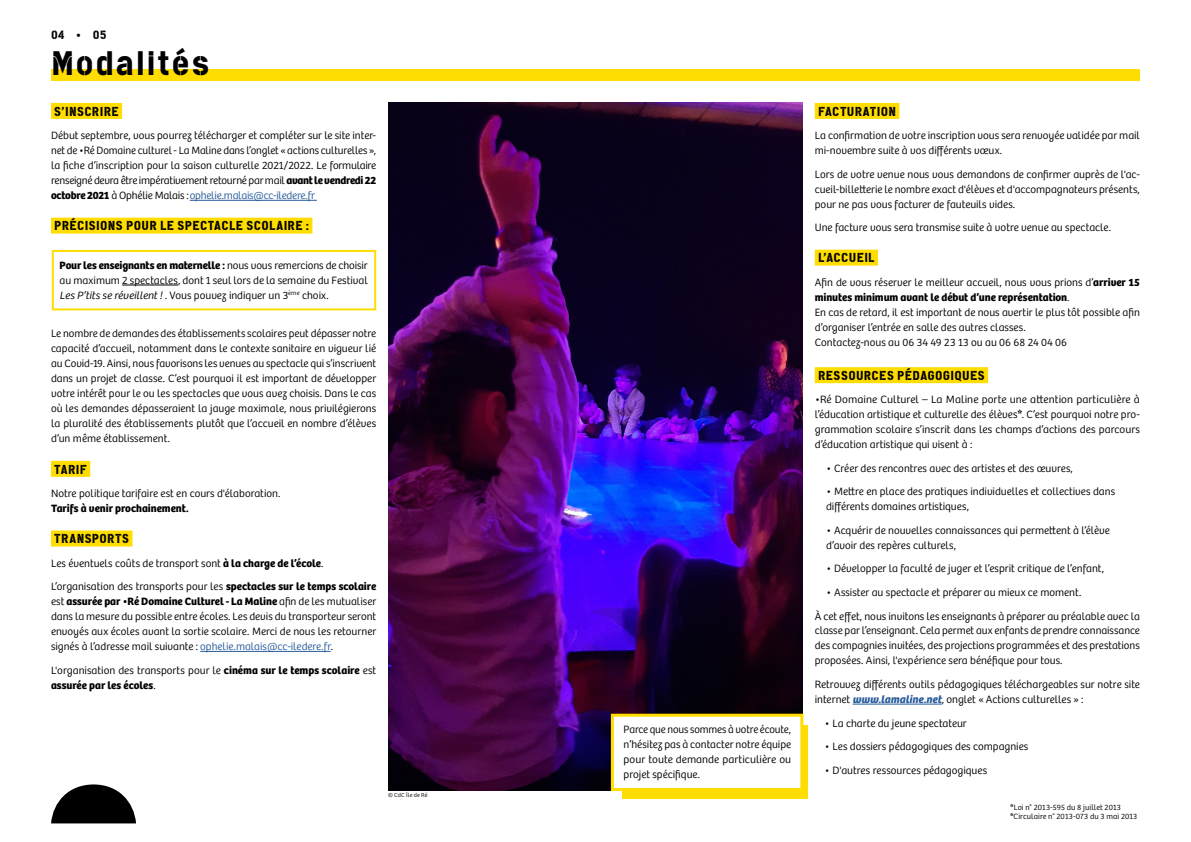
<style>
.page{position:relative;width:1191px;height:842px;background:#fff}
.page>*{position:absolute;margin:0;border:0;box-sizing:border-box;transform-origin:0 0}
.t1{font:34px "Cargo";letter-spacing:.045em;color:#000}
.t2{font:13px "Cargo";letter-spacing:.03em;color:#000}
.t3{font:12px "Cargo";color:#000}
.t4{font:300 11px/15px "Bree";color:#000;text-align:justify}
.t5{font:700 11px/15px "Bree";letter-spacing:-.005em;color:#000}
.t6{font:300 8px/9.6px "Bree";letter-spacing:.01em;color:#000}
.t7{font:300 6px "Bree";letter-spacing:.025em;color:#000}
.s1{font-weight:700}
.s2{color:#275b9b}
.s3{font-style:italic}
.s4{font-weight:300}
.s5{font-weight:700;font-style:italic;color:#275b9b}
</style>
<div class="page">
<div style="left:51px;top:69px;width:1089px;height:12px;background:#fd0"></div>
<svg style="left:51px;top:784px;width:85px;height:39px"></svg>
<div style="left:51px;top:103px;width:71px;height:16px;background:#fd0"></div>
<hr style="left:190px;top:200px;width:127px;height:1px;background:#275b9b">
<div style="left:51px;top:218px;width:261px;height:16px;background:#fd0"></div>
<hr style="left:122px;top:285px;width:56px;height:1px;background:#000">
<div style="left:51px;top:461px;width:39px;height:16px;background:#fd0"></div>
<div style="left:51px;top:530px;width:81px;height:16px;background:#fd0"></div>
<hr style="left:200px;top:651px;width:131px;height:1px;background:#275b9b">
<div style="left:814px;top:103px;width:85px;height:16px;background:#fd0"></div>
<div style="left:814px;top:250px;width:64px;height:16px;background:#fd0"></div>
<div style="left:814px;top:367px;width:174px;height:16px;background:#fd0"></div>
<hr style="left:852px;top:704px;width:89px;height:1px;background:#275b9b">
<img style="left:388px;top:103px;width:415px;height:687px">
<div style="left:622px;top:726px;width:185px;height:73px;background:#fd0"></div>
<div style="left:611px;top:714px;width:192px;height:77px;background:#fff;border:3px solid #fd0"></div>
<div style="left:52px;top:250px;width:324px;height:60px;border:2px solid #fd0"></div>
<p class="t3" style="left:51px;top:27px;width:57px">04 • 05</p>
<h1 class="t1" style="left:51px;top:41px;width:160px">Modalités</h1>
<p class="t2" style="left:54px;top:103px;width:66px">S’INSCRIRE</p>
<p class="t4" style="left:51px;top:128px;width:327px">Début septembre, vous pourrez télécharger et compléter sur le site inter&shy;net de •Ré Domaine culturel - La Maline dans l’onglet « actions culturelles », la fiche d’inscription pour la saison culturelle 2021/2022. Le formulaire renseigné devra être impérativement retourné par mail <span class="s1">avant le vendredi 22 octobre 2021</span> à Ophélie Malais :<span class="s2">ophelie.malais@cc-iledere.fr</span></p>
<p class="t2" style="left:54px;top:217px;width:256px">PRÉCISIONS POUR LE SPECTACLE SCOLAIRE :</p>
<p class="t4" style="left:60px;top:258px;width:310px"><span class="s1">Pour les enseignants en maternelle :</span> nous vous remercions de choisir au maximum 2 spectacles, dont 1 seul lors de la semaine du Festival <span class="s3">Les P’tits se réveillent ! .</span> Vous pouvez indiquer un 3<sup>ème</sup> choix.</p>
<p class="t4" style="left:51px;top:326px;width:327px">Le nombre de demandes des établissements scolaires peut dépasser notre capacité d’accueil, notamment dans le contexte sanitaire en vigueur lié au Covid-19. Ainsi, nous favorisons les venues au spectacle qui s’inscrivent dans un projet de classe. C’est pourquoi il est important de développer votre intérêt pour le ou les spectacles que vous avez choisis. Dans le cas où les demandes dépasseraient la jauge maximale, nous privilégierons la pluralité des établissements plutôt que l’accueil en nombre d’élèves d’un même établissement.</p>
<p class="t2" style="left:54px;top:461px;width:34px">TARIF</p>
<p class="t4" style="left:51px;top:486px;width:231px">Notre politique tarifaire est en cours d'élaboration.</p>
<p class="t5" style="left:51px;top:501px;width:139px">Tarifs à venir prochainement.</p>
<p class="t2" style="left:54px;top:530px;width:76px">TRANSPORTS</p>
<p class="t4" style="left:51px;top:552px;width:327px;line-height:23.5px">Les éventuels coûts de transport sont <span class="s1">à la charge de l’école</span>.<br>L’organisation des transports pour les <span class="s1">spectacles sur le temps scolaire</span></p>
<p class="t4" style="left:51px;top:594px;width:327px">est <span class="s1">assurée par •Ré Domaine Culturel - La Maline</span> afin de les mutualiser dans la mesure du possible entre écoles. Les devis du transporteur seront envoyés aux écoles avant la sortie scolaire. Merci de nous les retourner signés à l’adresse mail suivante : <span class="s2">ophelie.malais@cc-iledere.fr</span>.</p>
<p class="t5" style="left:51px;top:663px;width:326px"><span class="s4">L'organisation des transports pour le</span> cinéma sur le temps scolaire <span class="s4">est </span>assurée par les écoles<span class="s4">.</span></p>
<p class="t7" style="left:388px;top:792px;width:41px">© CdC île de Ré</p>
<p class="t4" style="left:623px;top:722px;width:169px">Parce que nous sommes à votre écoute, n’hésitez pas à contacter notre équipe pour toute demande particulière ou projet spécifique.</p>
<p class="t2" style="left:818px;top:103px;width:80px">FACTURATION</p>
<p class="t4" style="left:814px;top:128px;width:327px">La confirmation de votre inscription vous sera renvoyée validée par mail mi-novembre suite à vos différents vœux.</p>
<p class="t4" style="left:814px;top:167px;width:327px">Lors de votre venue nous vous demandons de confirmer auprès de l'ac&shy;cueil-billetterie le nombre exact d'élèves et d'accompagnateurs présents, pour ne pas vous facturer de fauteuils vides.</p>
<p class="t4" style="left:814px;top:220px;width:298px">Une facture vous sera transmise suite à votre venue au spectacle.</p>
<p class="t2" style="left:818px;top:249px;width:58px">L’ACCUEIL</p>
<p class="t4" style="left:814px;top:275px;width:327px;text-align:left">Afin de vous réserver le meilleur accueil, nous vous prions d’<span class="s1">arriver 15 minutes minimum avant le début d’une représentation</span>.<br>En cas de retard, il est important de nous avertir le plus tôt possible afin d’organiser l’entrée en salle des autres classes.<br>Contactez-nous au 06 34 49 23 13 ou au 06 68 24 04 06</p>
<p class="t2" style="left:818px;top:367px;width:168px">RESSOURCES PÉDAGOGIQUES</p>
<p class="t4" style="left:814px;top:392px;width:327px">•Ré Domaine Culturel – La Maline porte une attention particulière à l’éducation artistique et culturelle des élèves<span class="s1">*</span>. C’est pourquoi notre pro&shy;grammation scolaire s’inscrit dans les champs d’actions des parcours d’éducation artistique qui visent à :</p>
<p class="t4" style="left:826px;top:461px;width:248px">• Créer des rencontres avec des artistes et des œuvres,</p>
<p class="t4" style="left:826px;top:484px;width:290px">• Mettre en place des pratiques individuelles et collectives dans différents domaines artistiques,</p>
<p class="t4" style="left:826px;top:523px;width:285px">• Acquérir de nouvelles connaissances qui permettent à l’élève d’avoir des repères culturels,</p>
<p class="t4" style="left:826px;top:561px;width:279px">• Développer la faculté de juger et l’esprit critique de l’enfant,</p>
<p class="t4" style="left:814px;top:581px;width:327px;line-height:23.5px;text-indent:11px">• Assister au spectacle et préparer au mieux ce moment.<br>À cet effet, nous invitons les enseignants à préparer au préalable avec la</p>
<p class="t4" style="left:814px;top:623px;width:327px">classe par l’enseignant. Cela permet aux enfants de prendre connaissance des compagnies invitées, des projections programmées et des prestations proposées. Ainsi, l'expérience sera bénéfique pour tous.</p>
<p class="t4" style="left:814px;top:677px;width:327px">Retrouvez différents outils pédagogiques téléchargeables sur notre site internet <span class="s5">www.lamaline.net</span>, onglet « Actions culturelles » :</p>
<p class="t4" style="left:824px;top:715px;width:144px">• La charte du jeune spectateur</p>
<p class="t4" style="left:824px;top:739px;width:205px">• Les dossiers pédagogiques des compagnies</p>
<p class="t4" style="left:824px;top:762px;width:164px">• D'autres ressources pédagogiques</p>
<p class="t6" style="left:1010px;top:802px;width:129px"><span class="s1">*</span>Loi n° 2013-595 du 8 juillet 2013 <span class="s1">*</span>Circulaire n° 2013-073 du 3 mai 2013</p>
</div>
